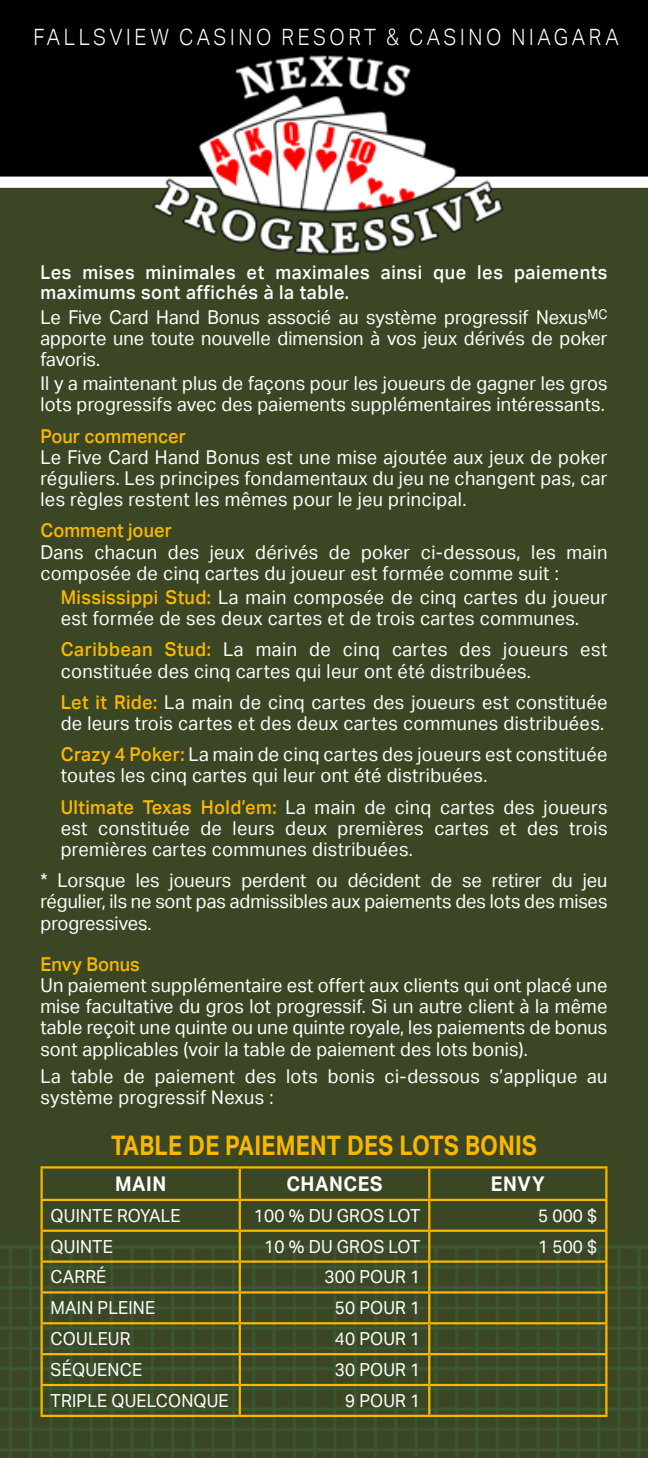
<style>
.page{position:relative;width:648px;height:1458px;background:#fff}
.page>*{position:absolute;margin:0;border:0;box-sizing:border-box;transform-origin:0 0}
.t1{font:700 27px "Aktiv Grotesk";letter-spacing:.01em;color:#fab700;scale:.85 1}
.t2{font:300 22.5px "Aktiv Grotesk";letter-spacing:.18em;color:#fff;scale:.9 1}
.t3{font:700 20.25px "Aktiv Grotesk";letter-spacing:.03em;color:#fff;scale:.95 1}
.t4{font:19.12px/21.2px "Aktiv Grotesk";letter-spacing:.02em;color:#fff;scale:.95 1}
.t5{font:500 19.12px/20.2px "Aktiv Grotesk";letter-spacing:.03em;color:#fff;scale:.9 1}
.t6{font:500 19.12px "Aktiv Grotesk";color:#fab700;scale:.95 1}
.t7{font:18px "Aktiv Grotesk";letter-spacing:.01em;color:#fff;scale:.95 1}
.s1{font-weight:500;color:#fab700}
</style>
<div class="page">
<div style="left:0;top:188px;width:648px;height:1270px;background:#3b4724"></div>
<div style="left:0;top:0;width:648px;height:180px;background:#000"></div>
<div style="left:0;top:177px;width:648px;height:11px;background:#fff"></div>
<hr style="left:40px;top:1166px;width:200px;height:3px;background:#fab700">
<hr style="left:40px;top:1169px;width:3px;height:30px;background:#fab700">
<hr style="left:240px;top:1166px;width:189px;height:3px;background:#fab700">
<hr style="left:239px;top:1169px;width:2px;height:30px;background:#fab700">
<hr style="left:429px;top:1166px;width:179px;height:3px;background:#fab700">
<hr style="left:428px;top:1169px;width:2px;height:30px;background:#fab700">
<hr style="left:605px;top:1169px;width:3px;height:30px;background:#fab700">
<hr style="left:40px;top:1199px;width:200px;height:2px;background:#fab700">
<hr style="left:40px;top:1201px;width:3px;height:29px;background:#fab700">
<hr style="left:240px;top:1199px;width:189px;height:2px;background:#fab700">
<hr style="left:239px;top:1201px;width:2px;height:29px;background:#fab700">
<hr style="left:429px;top:1199px;width:179px;height:2px;background:#fab700">
<hr style="left:428px;top:1201px;width:2px;height:29px;background:#fab700">
<hr style="left:605px;top:1201px;width:3px;height:29px;background:#fab700">
<hr style="left:40px;top:1230px;width:200px;height:2px;background:#fab700">
<hr style="left:40px;top:1232px;width:3px;height:28px;background:#fab700">
<hr style="left:240px;top:1230px;width:189px;height:2px;background:#fab700">
<hr style="left:239px;top:1232px;width:2px;height:28px;background:#fab700">
<hr style="left:429px;top:1230px;width:179px;height:2px;background:#fab700">
<hr style="left:428px;top:1232px;width:2px;height:28px;background:#fab700">
<hr style="left:605px;top:1232px;width:3px;height:28px;background:#fab700">
<hr style="left:40px;top:1260px;width:200px;height:3px;background:#fab700">
<hr style="left:40px;top:1263px;width:3px;height:28px;background:#fab700">
<hr style="left:240px;top:1260px;width:189px;height:3px;background:#fab700">
<hr style="left:239px;top:1263px;width:2px;height:28px;background:#fab700">
<hr style="left:429px;top:1260px;width:179px;height:3px;background:#fab700">
<hr style="left:428px;top:1263px;width:2px;height:28px;background:#fab700">
<hr style="left:605px;top:1263px;width:3px;height:28px;background:#fab700">
<hr style="left:40px;top:1291px;width:200px;height:3px;background:#fab700">
<hr style="left:40px;top:1294px;width:3px;height:28px;background:#fab700">
<hr style="left:240px;top:1291px;width:189px;height:3px;background:#fab700">
<hr style="left:239px;top:1294px;width:2px;height:28px;background:#fab700">
<hr style="left:429px;top:1291px;width:179px;height:3px;background:#fab700">
<hr style="left:428px;top:1294px;width:2px;height:28px;background:#fab700">
<hr style="left:605px;top:1294px;width:3px;height:28px;background:#fab700">
<hr style="left:40px;top:1322px;width:200px;height:2px;background:#fab700">
<hr style="left:40px;top:1324px;width:3px;height:29px;background:#fab700">
<hr style="left:240px;top:1322px;width:189px;height:2px;background:#fab700">
<hr style="left:239px;top:1324px;width:2px;height:29px;background:#fab700">
<hr style="left:429px;top:1322px;width:179px;height:2px;background:#fab700">
<hr style="left:428px;top:1324px;width:2px;height:29px;background:#fab700">
<hr style="left:605px;top:1324px;width:3px;height:29px;background:#fab700">
<hr style="left:40px;top:1353px;width:200px;height:2px;background:#fab700">
<hr style="left:40px;top:1355px;width:3px;height:29px;background:#fab700">
<hr style="left:240px;top:1353px;width:189px;height:2px;background:#fab700">
<hr style="left:239px;top:1355px;width:2px;height:29px;background:#fab700">
<hr style="left:429px;top:1353px;width:179px;height:2px;background:#fab700">
<hr style="left:428px;top:1355px;width:2px;height:29px;background:#fab700">
<hr style="left:605px;top:1355px;width:3px;height:29px;background:#fab700">
<hr style="left:40px;top:1384px;width:200px;height:2px;background:#fab700">
<hr style="left:40px;top:1386px;width:3px;height:29px;background:#fab700">
<hr style="left:240px;top:1384px;width:189px;height:2px;background:#fab700">
<hr style="left:239px;top:1386px;width:2px;height:29px;background:#fab700">
<hr style="left:429px;top:1384px;width:179px;height:2px;background:#fab700">
<hr style="left:428px;top:1386px;width:2px;height:29px;background:#fab700">
<hr style="left:605px;top:1386px;width:3px;height:29px;background:#fab700">
<hr style="left:40px;top:1415px;width:200px;height:2px;background:#fab700">
<hr style="left:240px;top:1415px;width:189px;height:2px;background:#fab700">
<hr style="left:429px;top:1415px;width:179px;height:2px;background:#fab700">
<img style="left:140px;top:55px;width:386px;height:202px">
<p class="t2" style="left:34px;top:24px;width:652px">FALLSVIEW CASINO RESORT &amp; CASINO NIAGARA</p>
<p class="t5" style="left:40px;top:262px;width:632px">Les mises minimales et maximales ainsi que les paiements maximums sont affichés à la table.</p>
<p class="t4" style="left:40px;top:306px;width:598px;text-align:justify">Le Five Card Hand Bonus associé au système progressif Nexus<sup>MC </sup>apporte une toute nouvelle dimension à vos jeux dérivés de poker favoris.</p>
<p class="t4" style="left:40px;top:373px;width:598px">Il y a maintenant plus de façons pour les joueurs de gagner les gros lots progressifs avec des paiements supplémentaires intéressants.</p>
<p class="t6" style="left:40px;top:425px;width:155px">Pour commencer</p>
<p class="t4" style="left:40px;top:447px;width:598px;text-align:justify">Le Five Card Hand Bonus est une mise ajoutée aux jeux de poker réguliers. Les principes fondamentaux du jeu ne changent pas, car les règles restent les mêmes pour le jeu principal.</p>
<p class="t6" style="left:40px;top:520px;width:140px">Comment jouer</p>
<p class="t4" style="left:40px;top:541px;width:598px">Dans chacun des jeux dérivés de poker ci-dessous, les main composée de cinq cartes du joueur est formée comme suit :</p>
<p class="t4" style="left:61px;top:587px;width:577px"><span class="s1">Mississippi Stud:</span> La main composée de cinq cartes du joueur est formée de ses deux cartes et de trois cartes communes.</p>
<p class="t4" style="left:61px;top:639px;width:577px"><span class="s1">Caribbean Stud:</span> La main de cinq cartes des joueurs est constituée des cinq cartes qui leur ont été distribuées.</p>
<p class="t4" style="left:61px;top:692px;width:577px"><span class="s1">Let it Ride:</span> La main de cinq cartes des joueurs est constituée de leurs trois cartes et des deux cartes communes distribuées.</p>
<p class="t4" style="left:61px;top:744px;width:577px"><span class="s1">Crazy 4 Poker:</span> La main de cinq cartes des joueurs est constituée</p>
<p class="t4" style="left:61px;top:765px;width:451px">toutes les cinq cartes qui leur ont été distribuées.</p>
<p class="t4" style="left:61px;top:797px;width:577px;text-align:justify"><span class="s1">Ultimate Texas Hold’em:</span> La main de cinq cartes des joueurs est constituée de leurs deux premières cartes et des trois premières cartes communes distribuées.</p>
<p class="t4" style="left:40px;top:870px;width:598px;text-align:justify">* Lorsque les joueurs perdent ou décident de se retirer du jeu régulier, ils ne sont pas admissibles aux paiements des lots des mises progressives.</p>
<p class="t6" style="left:40px;top:953px;width:106px">Envy Bonus</p>
<p class="t4" style="left:40px;top:975px;width:598px;text-align:justify">Un paiement supplémentaire est offert aux clients qui ont placé une mise facultative du gros lot progressif. Si un autre client à la même table reçoit une quinte ou une quinte royale, les paiements de bonus sont applicables (voir la table de paiement des lots bonis).</p>
<p class="t4" style="left:40px;top:1066px;width:598px">La table de paiement des lots bonis ci-dessous s’applique au système progressif Nexus :</p>
<p class="t1" style="left:111px;top:1130px;width:503px">TABLE DE PAIEMENT DES LOTS BONIS</p>
<p class="t3" style="left:115px;top:1172px;width:55px">MAIN</p>
<p class="t3" style="left:286px;top:1172px;width:103px">CHANCES</p>
<p class="t3" style="left:491px;top:1172px;width:58px">ENVY</p>
<p class="t7" style="left:51px;top:1205px;width:138px">QUINTE ROYALE</p>
<p class="t7" style="left:254px;top:1205px;width:177px">100 % DU GROS LOT</p>
<p class="t7" style="left:538px;top:1205px;width:64px">5 000 $</p>
<p class="t7" style="left:51px;top:1236px;width:67px">QUINTE</p>
<p class="t7" style="left:264px;top:1236px;width:166px">10 % DU GROS LOT</p>
<p class="t7" style="left:538px;top:1236px;width:64px">1 500 $</p>
<p class="t7" style="left:51px;top:1267px;width:60px">CARRÉ</p>
<p class="t7" style="left:325px;top:1267px;width:102px">300 POUR 1</p>
<p class="t7" style="left:51px;top:1298px;width:112px">MAIN PLEINE</p>
<p class="t7" style="left:335px;top:1298px;width:91px">50 POUR 1</p>
<p class="t7" style="left:51px;top:1328px;width:86px">COULEUR</p>
<p class="t7" style="left:335px;top:1328px;width:91px">40 POUR 1</p>
<p class="t7" style="left:51px;top:1359px;width:98px">SÉQUENCE</p>
<p class="t7" style="left:335px;top:1359px;width:91px">30 POUR 1</p>
<p class="t7" style="left:51px;top:1390px;width:189px">TRIPLE QUELCONQUE</p>
<p class="t7" style="left:345px;top:1390px;width:81px">9 POUR 1</p>
</div>
